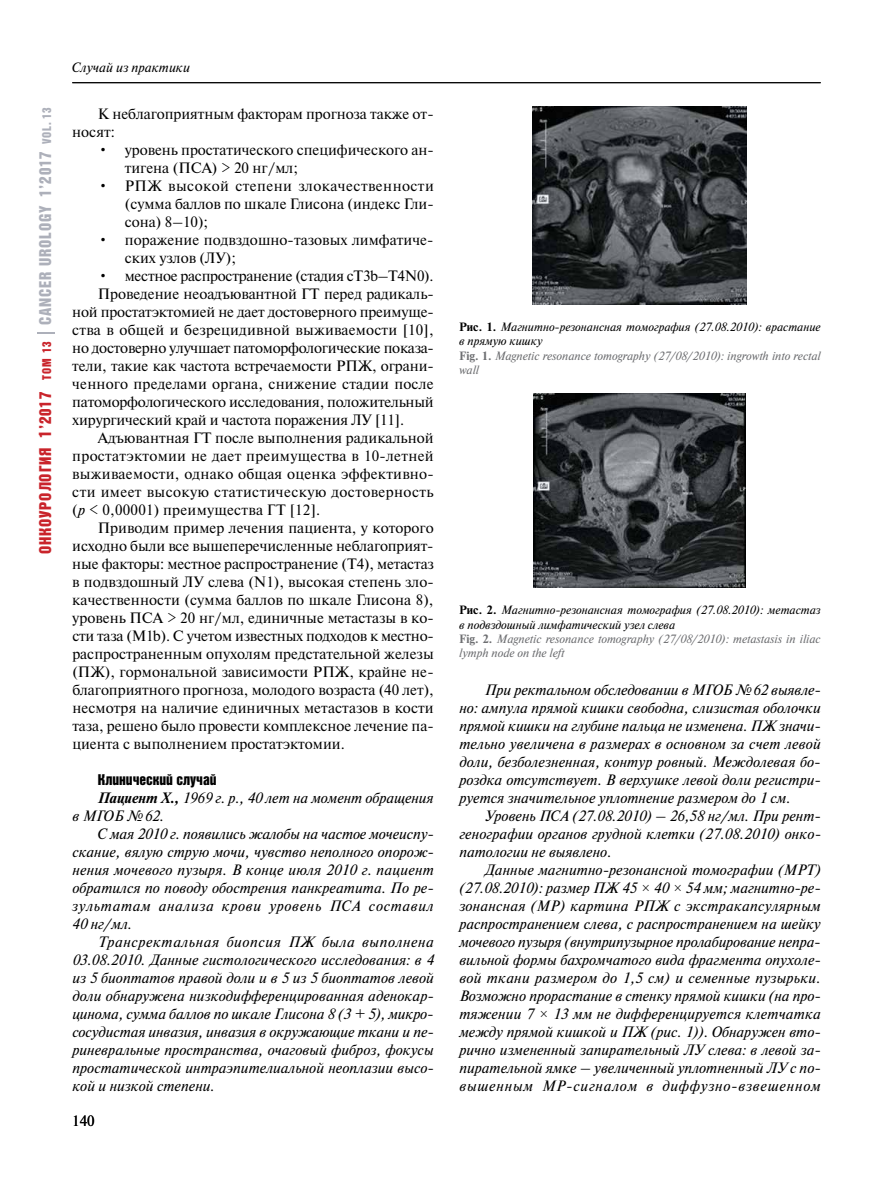
<style>
.page{position:relative;width:893px;height:1191px;background:#fff}
.page>*{position:absolute;margin:0;border:0;box-sizing:border-box;transform-origin:0 0}
.t1{font:16.5px "Bastion Kontrast Alt C";letter-spacing:.05em;color:#adb0ba}
.t2{font:italic 15px/18px "Newton C";color:#000;text-align:justify}
.t3{font:15px/18px "Newton C";color:#000}
.t4{font:15px "Newton C";letter-spacing:.02em;color:#000}
.t5{font:15px "Newton C";letter-spacing:.025em;color:#000}
.t6{font:15px "Newton C";letter-spacing:-.02em;color:#000}
.t7{font:15px "Bastion Kontrast Alt C";color:#000}
.t8{font:italic 13.5px "Newton C";color:#000}
.t9{font:italic 12px/14.4px "Newton C";color:#000}
.s1{color:#c9242b}
.s2{font-size:17.1px;color:#c9242b}
.s3{font-size:12.3px;color:#c9242b}
.s4{font-size:12.3px}
.s5{font-style:italic}
.s6{font-weight:700}
.s7{font-weight:700;font-style:normal}
.s8{font-weight:700;font-style:normal;color:#6d6e71}
.s9{color:#6d6e71}
.s10{font-family:"Times New Roman"}
</style>
<div class="page">
<svg style="left:38px;top:332px;width:17px;height:1px"></svg>
<hr style="left:72px;top:82px;width:749px;height:1px;background:#000">
<img style="left:533px;top:106px;width:214px;height:198px">
<img style="left:533px;top:393px;width:213px;height:195px">
<p class="t1" style="left:37px;top:554px;width:448px;rotate:-90deg"><span class="s1">ОНКОУРОЛОГИЯ</span> <span class="s2">1</span><span class="s1">’2017</span> <span class="s3">ТОМ 13</span> CANCER UROLOGY 1’2017 <span class="s4">VOL. 13</span></p>
<p class="t8" style="left:72px;top:60px;width:119px">Случай из практики</p>
<p class="t3" style="left:72px;top:105px;width:363px;text-indent:26px">К неблагоприятным факторам прогноза также от&shy;носят:</p>
<p class="t3" style="left:125px;top:141px;width:310px;text-indent:-27px">• уровень простатического специфического ан&shy;тигена (ПСА) &gt; 20 нг/мл;</p>
<p class="t3" style="left:125px;top:177px;width:311px;text-align:justify;text-indent:-27px">• РПЖ высокой степени злокачественности (сумма баллов по шкале Глисона (индекс Гли&shy;сона) 8–10);</p>
<p class="t3" style="left:125px;top:231px;width:310px;text-indent:-27px">• поражение подвздошно-тазовых лимфатиче&shy;ских узлов (ЛУ);</p>
<p class="t6" style="left:98px;top:267px;width:337px">• местное распространение (стадия cT3b–T4N0).</p>
<p class="t3" style="left:98px;top:285px;width:337px">Проведение неоадъювантной ГТ перед радикаль-</p>
<p class="t3" style="left:72px;top:303px;width:363px">ной простатэктомией не дает достоверного преимуще-</p>
<p class="t3" style="left:72px;top:321px;width:363px">ства в общей и безрецидивной выживаемости [10],</p>
<p class="t3" style="left:72px;top:339px;width:363px">но достоверно улучшает патоморфологические показа-</p>
<p class="t3" style="left:72px;top:357px;width:363px">тели, такие как частота встречаемости РПЖ, ограни-</p>
<p class="t3" style="left:72px;top:375px;width:363px">ченного пределами органа, снижение стадии после</p>
<p class="t3" style="left:72px;top:393px;width:358px">патоморфологического исследования, положительный</p>
<p class="t3" style="left:72px;top:411px;width:333px">хирургический край и частота поражения ЛУ [11].</p>
<p class="t3" style="left:98px;top:429px;width:337px">Адъювантная ГТ после выполнения радикальной</p>
<p class="t4" style="left:72px;top:447px;width:358px">простатэктомии не дает преимущества в 10‑летней</p>
<p class="t3" style="left:72px;top:465px;width:363px">выживаемости, однако общая оценка эффективно-</p>
<p class="t5" style="left:72px;top:483px;width:363px">сти имеет высокую статистическую достоверность</p>
<p class="t3" style="left:72px;top:501px;width:249px">(<span class="s5">p</span> &lt; 0,00001) преимущества ГТ [12].</p>
<p class="t3" style="left:98px;top:519px;width:337px">Приводим пример лечения пациента, у которого</p>
<p class="t3" style="left:72px;top:537px;width:363px">исходно были все вышеперечисленные неблагоприят-</p>
<p class="t3" style="left:72px;top:555px;width:363px">ные факторы: местное распространение (Т4), метастаз</p>
<p class="t3" style="left:72px;top:573px;width:363px">в подвздошный ЛУ слева (N1), высокая степень зло-</p>
<p class="t3" style="left:72px;top:591px;width:363px">качественности (сумма баллов по шкале Глисона 8),</p>
<p class="t3" style="left:72px;top:609px;width:363px">уровень ПСА &gt; 20 нг/мл, единичные метастазы в ко-</p>
<p class="t3" style="left:72px;top:627px;width:363px">сти таза (М1b). С учетом известных подходов к местно-</p>
<p class="t3" style="left:72px;top:645px;width:363px">распространенным опухолям предстательной железы</p>
<p class="t3" style="left:72px;top:663px;width:363px">(ПЖ), гормональной зависимости РПЖ, крайне не-</p>
<p class="t3" style="left:72px;top:681px;width:363px">благоприятного прогноза, молодого возраста (40 лет),</p>
<p class="t3" style="left:72px;top:699px;width:363px">несмотря на наличие единичных метастазов в кости</p>
<p class="t3" style="left:72px;top:717px;width:363px">таза, решено было провести комплексное лечение па-</p>
<p class="t3" style="left:72px;top:735px;width:274px">циента с выполнением простатэктомии.</p>
<p class="t7" style="left:98px;top:772px;width:120px">Клинический случай</p>
<p class="t2" style="left:72px;top:789px;width:363px;text-indent:26px"><span class="s6">Пациент Х.,</span> 1969 г. р., 40 лет на момент обращения в МГОБ №62.</p>
<p class="t2" style="left:72px;top:825px;width:363px;text-indent:26px">С мая 2010 г. появились жалобы на частое мочеиспу&shy;скание, вялую струю мочи, чувство неполного опорож&shy;нения мочевого пузыря. В конце июля 2010 г. пациент обратился по поводу обострения панкреатита. По ре&shy;зультатам анализа крови уровень ПСА составил 40 нг/мл.</p>
<p class="t2" style="left:72px;top:933px;width:363px;text-indent:26px">Трансректальная биопсия ПЖ была выполнена 03.08.2010. Данные гистологического исследования: в 4 из 5 биоптатов правой доли и в 5 из 5 биоптатов левой доли обнаружена низкодифференцированная аденокар&shy;цинома, сумма баллов по шкале Глисона 8 (3 + 5), микро&shy;сосудистая инвазия, инвазия в окружающие ткани и пе&shy;риневральные пространства, очаговый фиброз, фокусы простатической интраэпителиальной неоплазии высо&shy;кой и низкой степени.</p>
<p class="t3" style="left:72px;top:1112px;width:24px">140</p>
<p class="t9" style="left:459px;top:320px;width:363px"><span class="s7">Рис. 1.</span> Магнитно-резонансная томография (27.08.2010): врастание в прямую кишку<br><span class="s8">Fig. 1.</span> <span class="s9">Magnetic resonance tomography (27/08/2010): ingrowth into rectal wall</span></p>
<p class="t9" style="left:459px;top:603px;width:363px"><span class="s7">Рис. 2.</span> Магнитно-резонансная томография (27.08.2010): метастаз в подвздошный лимфатический узел слева<br><span class="s8">Fig. 2.</span> <span class="s9">Magnetic resonance tomography (27/08/2010): metastasis in iliac lymph node on the left</span></p>
<p class="t2" style="left:459px;top:681px;width:363px;text-indent:26px">При ректальном обследовании в МГОБ №62 выявле&shy;но: ампула прямой кишки свободна, слизистая оболочки прямой кишки на глубине пальца не изменена. ПЖ значи&shy;тельно увеличена в размерах в основном за счет левой доли, безболезненная, контур ровный. Междолевая бо&shy;роздка отсутствует. В верхушке левой доли регистри&shy;руется значительное уплотнение размером до 1 см.</p>
<p class="t2" style="left:459px;top:807px;width:361px;text-indent:26px">Уровень ПСА (27.08.2010) – 26,58 нг/мл. При рент&shy;генографии органов грудной клетки (27.08.2010) онко&shy;патологии не выявлено.</p>
<p class="t2" style="left:459px;top:861px;width:363px;text-indent:26px">Данные магнитно-резонансной томографии (МРТ) (27.08.2010): размер ПЖ 45 <span class="s10">×</span> 40 <span class="s10">×</span> 54 мм; магнитно-ре&shy;зонансная (МР) картина РПЖ с экстракапсулярным распространением слева, с распространением на шейку мочевого пузыря (внутрипузырное пролабирование непра&shy;вильной формы бахромчатого вида фрагмента опухоле&shy;вой ткани размером до 1,5 см) и семенные пузырьки.<br>Возможно прорастание в стенку прямой кишки (на про&shy;тяжении 7 <span class="s10">×</span> 13 мм не дифференцируется клетчатка между прямой кишкой и ПЖ (рис. 1)). Обнаружен вто&shy;рично измененный запирательный ЛУ слева: в левой за&shy;пирательной ямке – увеличенный уплотненный ЛУ с по&shy;вышенным МР-сигналом в диффузно-взвешенном</p>
</div>
